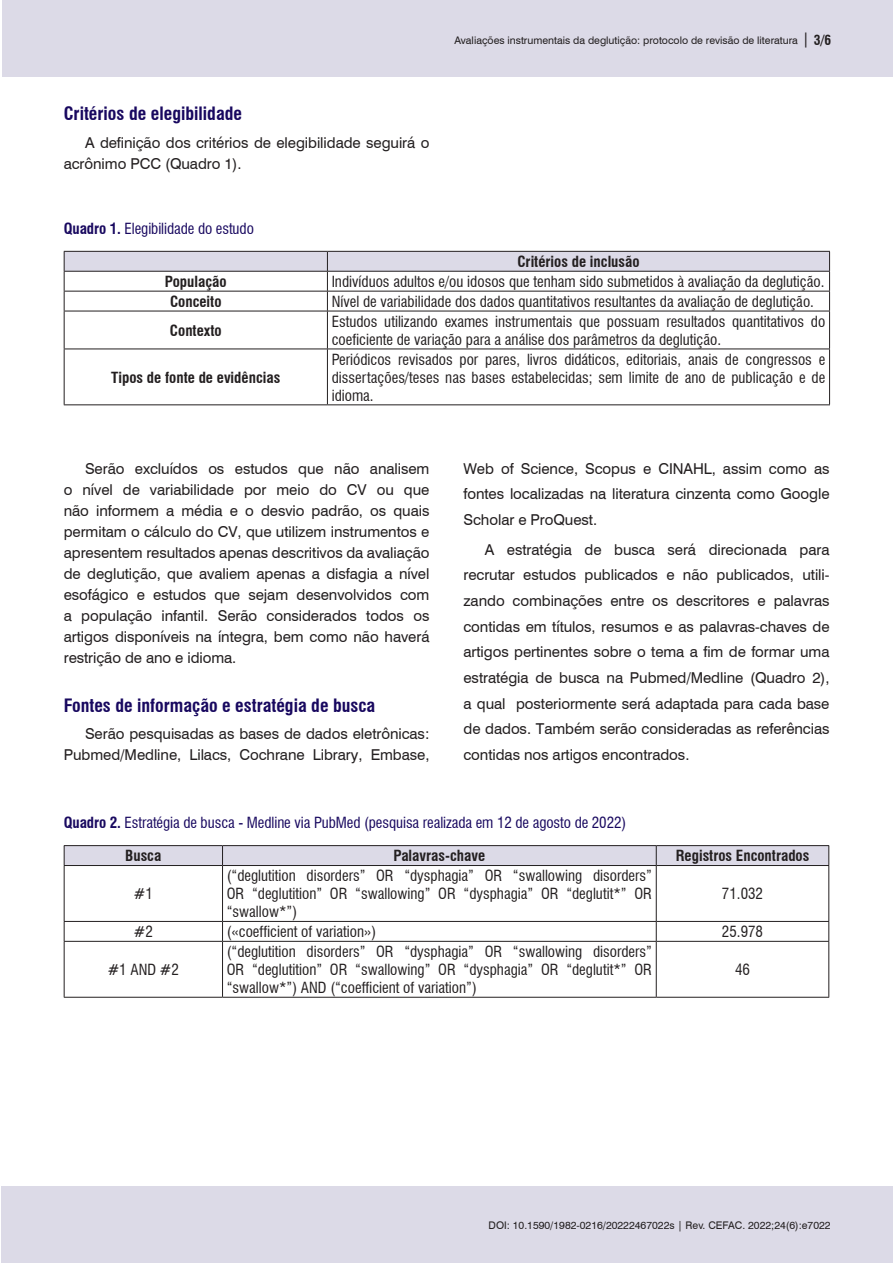
<style>
.page{position:relative;width:893px;height:1263px;background:#fff}
.page>*{position:absolute;margin:0;border:0;box-sizing:border-box;transform-origin:0 0}
.Nivel_2{font:700 condensed 18px "Swiss 721 BT";color:#18085f}
.Corpo_do_texto{font:15px/21px "Swiss 721 BT";letter-spacing:-.005em;color:#231f20;text-align:justify}
.Texto_tabelas{font:condensed 15px/18px "Swiss 721 BT";color:#231f20;text-align:justify}
.Titulo_tabelas_e_gr{font:condensed 15px "Swiss 721 BT";letter-spacing:-.005em;color:#18085f}
.Texto_tabelas-2{font:700 condensed 15px "Swiss 721 BT";color:#231f20}
.t1{font:10.5px "Swiss 721 BT";color:#231f20}
.s1{font-weight:700}
.s2{font-size:15px}
.s3{font-weight:700;font-stretch:condensed;font-size:13.5px}
</style>
<div class="page">
<div style="left:1px;top:1186px;width:892px;height:77px;background:#dcdae7"></div>
<div style="left:2px;top:0;width:891px;height:77px;background:#dcdae7"></div>
<svg style="left:64px;top:251px;width:766px;height:60px"></svg>
<hr style="left:64px;top:311px;width:263px;height:1px;background:#231f20">
<hr style="left:64px;top:311px;width:1px;height:38px;background:#231f20">
<hr style="left:327px;top:311px;width:503px;height:1px;background:#231f20">
<hr style="left:327px;top:311px;width:1px;height:38px;background:#231f20">
<hr style="left:829px;top:311px;width:1px;height:38px;background:#231f20">
<hr style="left:64px;top:349px;width:263px;height:1px;background:#231f20">
<hr style="left:64px;top:349px;width:1px;height:55px;background:#231f20">
<hr style="left:327px;top:349px;width:503px;height:1px;background:#231f20">
<hr style="left:327px;top:349px;width:1px;height:55px;background:#231f20">
<hr style="left:829px;top:349px;width:1px;height:55px;background:#231f20">
<hr style="left:64px;top:404px;width:263px;height:1px;background:#231f20">
<hr style="left:327px;top:404px;width:503px;height:1px;background:#231f20">
<hr style="left:64px;top:845px;width:159px;height:1px;background:#231f20">
<hr style="left:223px;top:845px;width:433px;height:1px;background:#231f20">
<hr style="left:656px;top:845px;width:173px;height:1px;background:#231f20">
<div style="left:64px;top:846px;width:765px;height:19px;background:#dcdae7"></div>
<hr style="left:64px;top:865px;width:159px;height:1px;background:#231f20">
<hr style="left:64px;top:866px;width:1px;height:55px;background:#231f20">
<hr style="left:223px;top:865px;width:433px;height:1px;background:#231f20">
<hr style="left:222px;top:866px;width:1px;height:55px;background:#231f20">
<hr style="left:656px;top:865px;width:173px;height:1px;background:#231f20">
<hr style="left:656px;top:866px;width:1px;height:55px;background:#231f20">
<hr style="left:828px;top:866px;width:1px;height:55px;background:#231f20">
<hr style="left:64px;top:921px;width:159px;height:1px;background:#231f20">
<svg style="left:64px;top:922px;width:1px;height:19px"></svg>
<hr style="left:223px;top:921px;width:433px;height:1px;background:#231f20">
<svg style="left:222px;top:922px;width:1px;height:19px"></svg>
<hr style="left:656px;top:921px;width:173px;height:1px;background:#231f20">
<svg style="left:656px;top:922px;width:1px;height:19px"></svg>
<svg style="left:828px;top:922px;width:1px;height:19px"></svg>
<hr style="left:64px;top:941px;width:159px;height:1px;background:#231f20">
<hr style="left:64px;top:942px;width:1px;height:55px;background:#231f20">
<hr style="left:223px;top:941px;width:433px;height:1px;background:#231f20">
<hr style="left:222px;top:942px;width:1px;height:55px;background:#231f20">
<hr style="left:656px;top:941px;width:173px;height:1px;background:#231f20">
<hr style="left:656px;top:942px;width:1px;height:55px;background:#231f20">
<hr style="left:828px;top:942px;width:1px;height:55px;background:#231f20">
<hr style="left:64px;top:997px;width:159px;height:1px;background:#231f20">
<hr style="left:223px;top:997px;width:433px;height:1px;background:#231f20">
<hr style="left:656px;top:997px;width:173px;height:1px;background:#231f20">
<p class="Nivel_2" style="left:64px;top:103px;width:180px">Critérios de elegibilidade</p>
<p class="Corpo_do_texto" style="left:64px;top:131px;width:367px;text-indent:21px">A definição dos critérios de elegibilidade seguirá o acrônimo PCC (Quadro 1).</p>
<p class="Titulo_tabelas_e_gr" style="left:64px;top:219px;width:192px"><span class="s1">Quadro 1.</span> Elegibilidade do estudo</p>
<p class="t1" style="left:454px;top:33px;width:378px">Avaliações instrumentais da deglutição: protocolo de revisão de literatura <span class="s2">|</span> <span class="s3">3/6</span></p>
<p class="Texto_tabelas-2" style="left:517px;top:253px;width:124px">Critérios de inclusão</p>
<p class="Texto_tabelas-2" style="left:165px;top:272px;width:63px">População</p>
<p class="Texto_tabelas" style="left:332px;top:272px;width:494px">Indivíduos adultos e/ou idosos que tenham sido submetidos à avaliação da deglutição.</p>
<p class="Texto_tabelas-2" style="left:170px;top:292px;width:53px">Conceito</p>
<p class="Texto_tabelas" style="left:332px;top:292px;width:484px">Nível de variabilidade dos dados quantitativos resultantes da avaliação de deglutição.</p>
<p class="Texto_tabelas-2" style="left:170px;top:321px;width:53px">Contexto</p>
<p class="Texto_tabelas" style="left:332px;top:312px;width:495px">Estudos utilizando exames instrumentais que possuam resultados quantitativos do coeficiente de variação para a análise dos parâmetros da deglutição.</p>
<p class="Texto_tabelas-2" style="left:111px;top:368px;width:171px">Tipos de fonte de evidências</p>
<p class="Texto_tabelas" style="left:332px;top:350px;width:495px">Periódicos revisados por pares, livros didáticos, editoriais, anais de congressos e dissertações/teses nas bases estabelecidas; sem limite de ano de publicação e de idioma.</p>
<p class="Corpo_do_texto" style="left:64px;top:457px;width:367px;text-indent:21px">Serão excluídos os estudos que não analisem o nível de variabilidade por meio do CV ou que não informem a média e o desvio padrão, os quais permitam o cálculo do CV, que utilizem instrumentos e apresentem resultados apenas descritivos da avaliação de deglutição, que avaliem apenas a disfagia a nível esofágico e estudos que sejam desenvolvidos com a população infantil. Serão considerados todos os artigos disponíveis na íntegra, bem como não haverá restrição de ano e idioma.</p>
<p class="Nivel_2" style="left:64px;top:694px;width:313px">Fontes de informação e estratégia de busca</p>
<p class="Corpo_do_texto" style="left:64px;top:722px;width:367px;text-align:right">Serão pesquisadas as bases de dados eletrônicas:<br>Pubmed/Medline, Lilacs, Cochrane Library, Embase,</p>
<p class="Corpo_do_texto" style="left:463px;top:455px;width:368px;line-height:25.7px">Web of Science, Scopus e CINAHL, assim como as fontes localizadas na literatura cinzenta como Google Scholar e ProQuest.</p>
<p class="Corpo_do_texto" style="left:463px;top:536px;width:368px;line-height:25.7px;text-indent:21px">A estratégia de busca será direcionada para recrutar estudos publicados e não publicados, utili&shy;zando combinações entre os descritores e palavras contidas em títulos, resumos e as palavras-chaves de artigos pertinentes sobre o tema a fim de formar uma estratégia de busca na Pubmed/Medline (Quadro 2), a qual posteriormente será adaptada para cada base de dados. Também serão consideradas as referências contidas nos artigos encontrados.</p>
<p class="Titulo_tabelas_e_gr" style="left:64px;top:814px;width:564px"><span class="s1">Quadro 2.</span> Estratégia de busca - Medline via PubMed (pesquisa realizada em 12 de agosto de 2022)</p>
<p class="Texto_tabelas-2" style="left:125px;top:847px;width:38px">Busca</p>
<p class="Texto_tabelas-2" style="left:394px;top:847px;width:93px">Palavras-chave</p>
<p class="Texto_tabelas-2" style="left:676px;top:847px;width:135px">Registros Encontrados</p>
<p class="Texto_tabelas" style="left:134px;top:885px;width:21px">#1</p>
<p class="Texto_tabelas" style="left:227px;top:867px;width:427px">(“deglutition disorders” OR “dysphagia” OR “swallowing disorders” OR “deglutition” OR “swallowing” OR “dysphagia” OR “deglutit*” OR “swallow*”)</p>
<p class="Texto_tabelas" style="left:722px;top:885px;width:43px">71.032</p>
<p class="Texto_tabelas" style="left:134px;top:923px;width:21px">#2</p>
<p class="Texto_tabelas" style="left:227px;top:923px;width:151px">(«coefficient of variation»)</p>
<p class="Texto_tabelas" style="left:722px;top:923px;width:43px">25.978</p>
<p class="Texto_tabelas" style="left:108px;top:960px;width:73px">#1 AND #2</p>
<p class="Texto_tabelas" style="left:227px;top:942px;width:427px">(“deglutition disorders” OR “dysphagia” OR “swallowing disorders” OR “deglutition” OR “swallowing” OR “dysphagia” OR “deglutit*” OR “swallow*”) AND (“coefficient of variation”)</p>
<p class="Texto_tabelas" style="left:735px;top:960px;width:16px">46</p>
<p class="t1" style="left:489px;top:1218px;width:343px">DOI: 10.1590/1982-0216/20222467022s | Rev. CEFAC. 2022;24(6):e7022</p>
</div>
